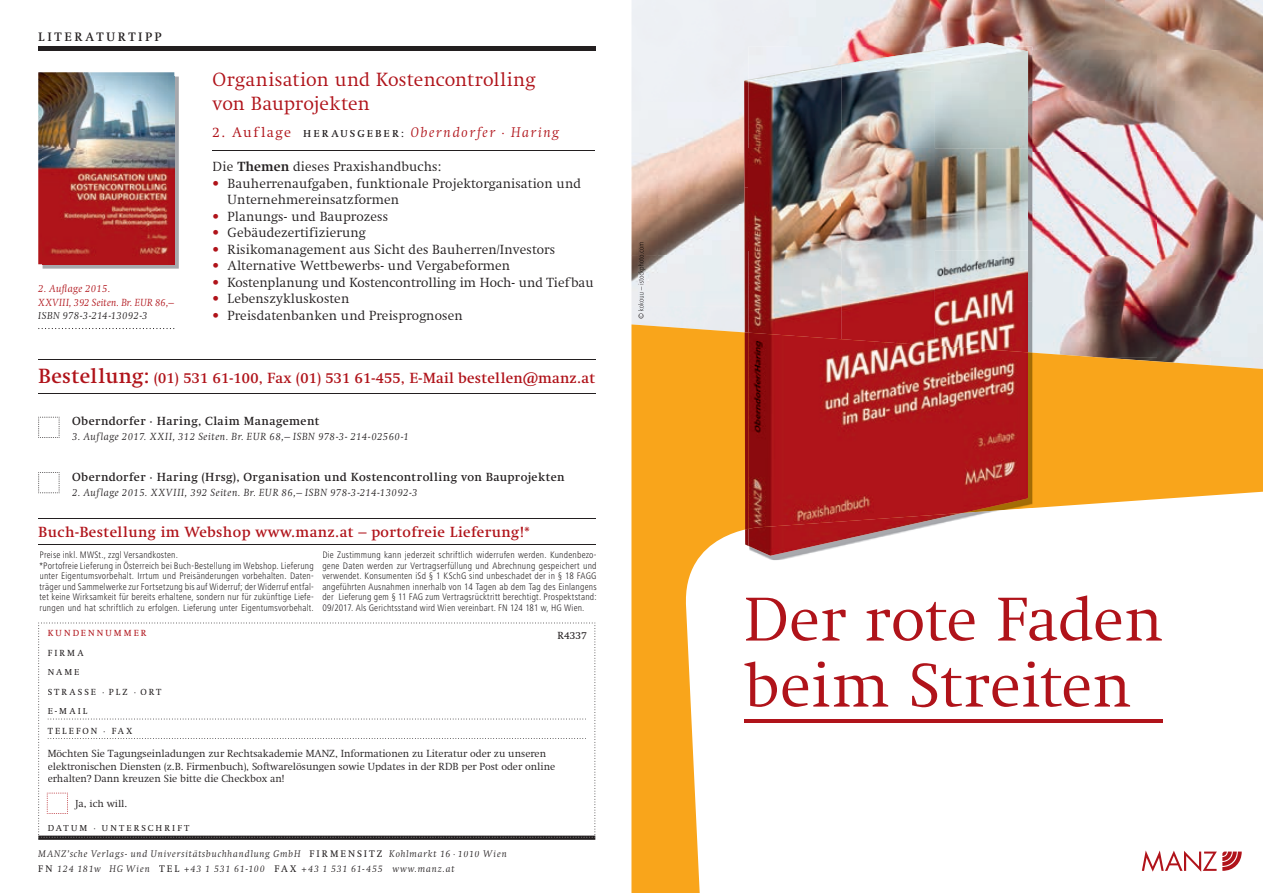
<style>
.page{position:relative;width:1263px;height:893px;background:#fff}
.page>*{position:absolute;margin:0;border:0;box-sizing:border-box;transform-origin:0 0}
.t1{font:300 63px/66px "Swift LT Pro";letter-spacing:.01em;color:#b0131a}
.t2{font:300 19.5px/23.4px "Swift LT Pro";letter-spacing:.015em;color:#b0131a}
.t3{font:500 15px "Swift LT Pro";letter-spacing:.025em;color:#b0131a}
.t4{font:italic 300 14.25px "Swift LT Pro";letter-spacing:.12em;color:#b0131a}
.t5{font:300 13.5px/16.5px "Swift LT Pro";letter-spacing:.01em;color:#231f20}
.t6{font:500 12.45px "Swift LT Pro";letter-spacing:.21em;color:#231f20}
.t7{font:500 12px "Swift LT Pro";letter-spacing:.035em;color:#231f20}
.t8{font:300 10.5px/12.6px "Swift LT Pro";color:#231f20}
.t9{font:italic 300 10.5px "Swift LT Pro";letter-spacing:.03em;color:#231f20}
.t10{font:italic 300 10.5px/13.5px "Swift LT Pro";letter-spacing:.02em;color:#b0131a}
.t11{font:italic 300 10.5px "Swift LT Pro";color:#231f20}
.t12{font:10.5px "Swift LT Pro";color:#231f20}
.t13{font:300 condensed 9.75px/10.5px "Frutiger Next LT";letter-spacing:.015em;color:#231f20}
.t14{font:italic 300 9.75px/14.2px "Swift LT Pro";letter-spacing:.075em;color:#231f20}
.t15{font:9px/19.5px "Swift LT Pro";letter-spacing:.23em;color:#231f20}
.t16{font:9px "Swift LT Pro";letter-spacing:.235em;color:#b0131a}
.s1{font-style:normal}
.s2{font-weight:500;font-style:normal;font-size:10.5px;color:#231f20}
.s3{font-weight:700}
.s4{color:#b0131a}
.s5{font-size:21px}
.s6{font-weight:400;font-style:normal}
</style>
<div class="page">
<img style="left:789px;top:0;width:158px;height:47px">
<img style="left:947px;top:0;width:316px;height:51px">
<img style="left:1032px;top:51px;width:231px;height:273px">
<img style="left:631px;top:102px;width:113px;height:222px">
<svg style="left:631px;top:324px;width:632px;height:569px;fill:#f9a51b"></svg>
<svg style="left:681px;top:490px;width:582px;height:403px"></svg>
<svg style="left:1142px;top:850px;width:100px;height:22px"></svg>
<hr style="left:744px;top:719px;width:419px;height:3px;background:#b0131a">
<img style="left:638px;top:242px;width:7px;height:77px">
<img style="left:748px;top:47px;width:187px;height:17px">
<img style="left:1028px;top:47px;width:4px;height:51px">
<img style="left:1028px;top:98px;width:4px;height:254px">
<img style="left:1028px;top:352px;width:4px;height:156px">
<img style="left:748px;top:508px;width:284px;height:52px">
<img style="left:744px;top:80px;width:4px;height:466px">
<img style="left:958px;top:43px;width:49px;height:4px">
<img style="left:748px;top:64px;width:93px;height:269px">
<img style="left:841px;top:50px;width:94px;height:283px">
<img style="left:935px;top:47px;width:93px;height:286px">
<img style="left:748px;top:333px;width:280px;height:196px">
<img style="left:748px;top:513px;width:215px;height:43px">
<hr style="left:38px;top:47px;width:557px;height:4px;background:#231f20">
<svg style="left:38px;top:472px;width:22px;height:21px"></svg>
<svg style="left:38px;top:417px;width:22px;height:21px"></svg>
<hr style="left:38px;top:359px;width:557px;height:1px;background:#231f20">
<hr style="left:38px;top:393px;width:557px;height:1px;background:#231f20">
<hr style="left:38px;top:519px;width:557px;height:1px;background:#231f20">
<hr style="left:38px;top:544px;width:557px;height:1px;background:#231f20">
<svg style="left:38px;top:328px;width:136px;height:1px"></svg>
<img style="left:42px;top:76px;width:137px;height:193px">
<img style="left:38px;top:72px;width:136px;height:192px">
<img style="left:42px;top:76px;width:132px;height:188px">
<hr style="left:213px;top:150px;width:382px;height:1px;background:#231f20">
<svg style="left:38px;top:622px;width:557px;height:218px"></svg>
<p class="t6" style="left:38px;top:29px;width:125px">LITERATURTIPP</p>
<p class="t10" style="left:38px;top:282px;width:137px">2. Auflage 2015.<br>XXVIII, 392 Seiten. Br. EUR 86,–</p>
<p class="t11" style="left:38px;top:310px;width:111px">ISBN 978-3-214-13092-3</p>
<h2 class="t2" style="left:213px;top:68px;width:324px">Organisation und Kostencontrolling von Bauprojekten</h2>
<h3 class="t4" style="left:213px;top:124px;width:348px"><span class="s1">2. Auflage</span> <span class="s2">HERAUSGEBER:</span> Oberndorfer · Haring</h3>
<h3 class="t5" style="left:213px;top:159px;width:230px">Die <span class="s3">Themen</span> dieses Praxishandbuchs:</h3>
<h3 class="t5" style="left:228px;top:175px;width:355px;text-indent:-15px"><span class="s4">•</span> Bauherrenaufgaben, funktionale Projektorganisation und<br>Unternehmereinsatzformen</h3>
<h3 class="t5" style="left:213px;top:208px;width:177px"><span class="s4">•</span> Planungs- und Bauprozess</h3>
<h3 class="t5" style="left:213px;top:225px;width:155px"><span class="s4">•</span> Gebäudezertifizierung</h3>
<h3 class="t5" style="left:213px;top:241px;width:344px"><span class="s4">•</span> Risikomanagement aus Sicht des Bauherren/Investors</h3>
<h3 class="t5" style="left:213px;top:258px;width:299px"><span class="s4">•</span> Alternative Wettbewerbs- und Vergabeformen</h3>
<h3 class="t5" style="left:213px;top:274px;width:383px"><span class="s4">•</span> Kostenplanung und Kostencontrolling im Hoch- und Tiefbau</h3>
<h3 class="t5" style="left:213px;top:291px;width:138px"><span class="s4">•</span> Lebenszykluskosten</h3>
<h3 class="t5" style="left:213px;top:307px;width:252px"><span class="s4">•</span> Preisdatenbanken und Preisprognosen</h3>
<h3 class="t3" style="left:38px;top:369px;width:558px"><span class="s5">Bestellung:</span> (01) 531 61-100, Fax (01) 531 61-455, E-Mail bestellen@manz.at</h3>
<p class="t7" style="left:72px;top:414px;width:249px">Oberndorfer · Haring, Claim Management</p>
<p class="t9" style="left:72px;top:431px;width:338px">3. Auflage 2017. XXII, 312 Seiten. Br. EUR 68,– ISBN 978-3- 214-02560-1</p>
<p class="t7" style="left:72px;top:469px;width:494px">Oberndorfer · Haring (Hrsg), Organisation und Kostencontrolling von Bauprojekten</p>
<p class="t9" style="left:72px;top:486px;width:347px">2. Auflage 2015. XXVIII, 392 Seiten. Br. EUR 86,– ISBN 978-3-214-13092-3</p>
<h3 class="t3" style="left:38px;top:523px;width:493px">Buch-Bestellung im Webshop www.manz.at – portofreie Lieferung!*</h3>
<p class="t13" style="left:40px;top:550px;width:276px">Preise inkl. MWSt., zzgl Versandkosten.<br>*Portofreie Lieferung in Österreich bei Buch-Bestellung im Webshop. Lieferung unter Eigentumsvorbehalt. Irrtum und Preisänderungen vorbehalten. Daten&shy;träger und Sammelwerke zur Fortsetzung bis auf Widerruf; der Widerruf entfal&shy;tet keine Wirksamkeit für bereits erhaltene, sondern nur für zukünftige Liefe&shy;rungen und hat schriftlich zu erfolgen. Lieferung unter Eigentumsvorbehalt.</p>
<p class="t13" style="left:322px;top:550px;width:276px;text-align:justify">Die Zustimmung kann jederzeit schriftlich widerrufen werden. Kundenbezo&shy;gene Daten werden zur Vertragserfüllung und Abrechnung gespeichert und verwendet. Konsumenten iSd § 1 KSchG sind unbeschadet der in § 18 FAGG angeführten Ausnahmen innerhalb von 14 Tagen ab dem Tag des Einlangens der Lieferung gem § 11 FAG zum Vertragsrücktritt berechtigt. Prospektstand:<br>09/2017. Als Gerichtsstand wird Wien vereinbart. FN 124 181 w, HG Wien.</p>
<p class="t16" style="left:48px;top:628px;width:100px">KUNDENNUMMER</p>
<p class="t15" style="left:48px;top:643px;width:115px">FIRMA<br>NAME<br>STRASSE ∙ PLZ ∙ ORT<br>E-MAIL<br>TELEFON ∙ FAX</p>
<p class="t8" style="left:48px;top:747px;width:509px">Möchten Sie Tagungseinladungen zur Rechtsakademie MANZ, Informationen zu Literatur oder zu unseren elektronischen Diensten (z.B. Firmenbuch), Softwarelösungen sowie Updates in der RDB per Post oder online erhalten? Dann kreuzen Sie bitte die Checkbox an!</p>
<p class="t8" style="left:75px;top:797px;width:54px">Ja, ich will.</p>
<p class="t15" style="left:48px;top:818px;width:143px">DATUM ∙ UNTERSCHRIFT</p>
<p class="t12" style="left:557px;top:629px;width:31px">R4337</p>
<p class="t14" style="left:38px;top:847px;width:470px">MANZ’sche Verlags- und Universitätsbuchhandlung GmbH <span class="s6">FIRMENSITZ</span> Kohlmarkt 16 ∙ 1010 Wien<br><span class="s6">FN</span> 124 181w HG Wien <span class="s6">TEL</span> +43 1 531 61-100 <span class="s6">FA X</span> +43 1 531 61-455 www.manz.at</p>
<h1 class="t1" style="left:744px;top:586px;width:420px">Der rote Faden beim Streiten</h1>
</div>
